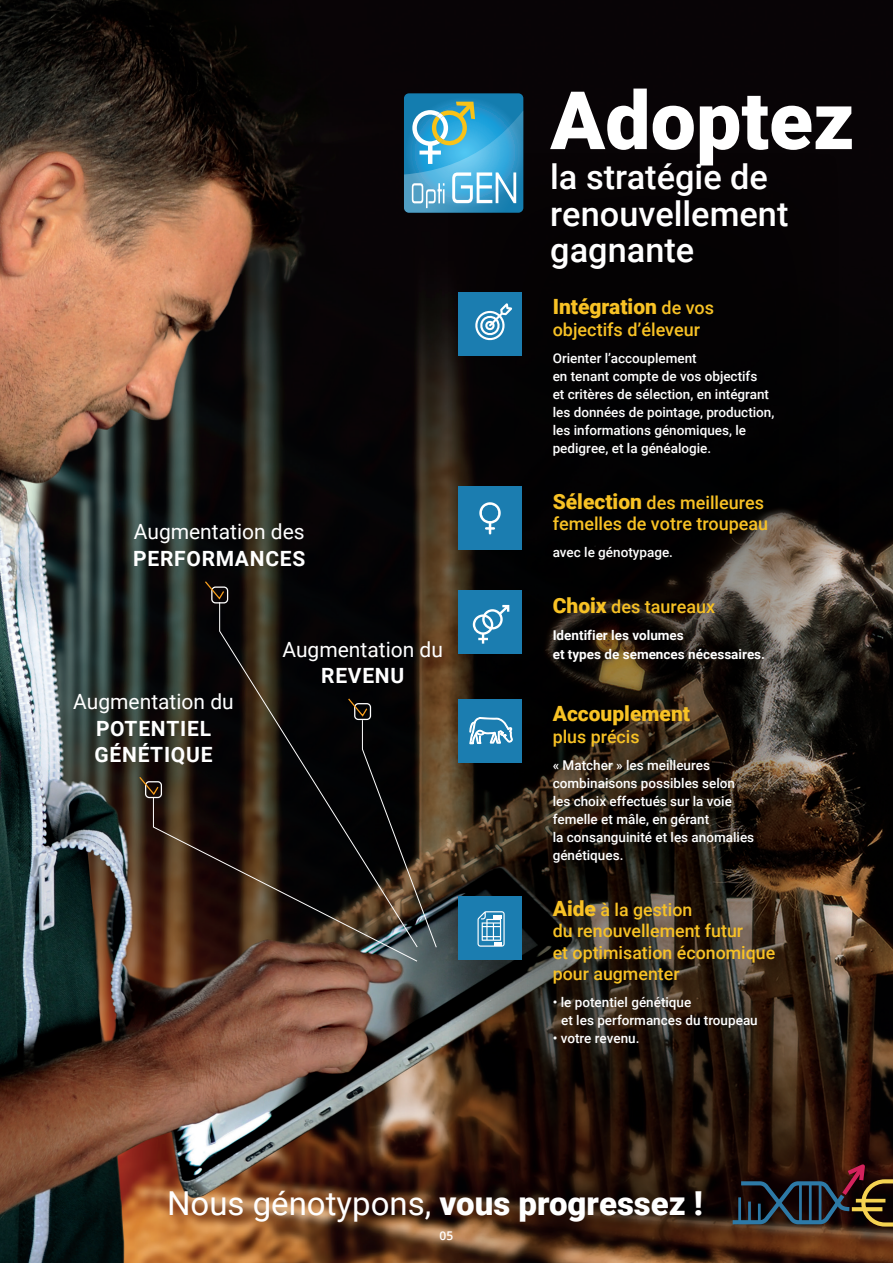
<style>
.page{position:relative;width:893px;height:1263px;background:#fff}
.page>*{position:absolute;margin:0;border:0;box-sizing:border-box;transform-origin:0 0}
.t1{font:900 80.7px "Roboto";color:#fff}
.t2{font:500 34.35px/36.3px "Roboto";color:#fff}
.t3{font:33px "Roboto";color:#fff}
.t4{font:21px "Roboto";color:#fff}
.t5{font:700 21px/26.4px "Roboto";letter-spacing:.035em;color:#fff}
.t6{font:900 21px "Roboto";color:#f8c225}
.t7{font:500 18px/21.6px "Roboto";color:#f8c225}
.t8{font:500 17.85px/21.3px "Roboto";color:#f8c225}
.t9{font:500 13.5px/18px "Roboto";color:#fff}
.t10{font:700 13.5px/19.5px "Roboto";color:#fff}
.t11{font:600 12px "Open Sans";color:#fff}
.s1{font-weight:500;font-size:18px}
.s2{font-weight:900;font-size:21px}
.s3{font-weight:900}
</style>
<div class="page">
<img style="left:0;top:0;width:893px;height:1263px">
<svg style="left:448px;top:153px;width:391px;height:1110px;background:#201711"></svg>
<svg style="left:138px;top:697px;width:299px;height:265px;background:#3f2c1f"></svg>
<div style="left:211px;top:586px;width:17px;height:17px;border:1px solid #fff;border-radius:4px"></div>
<svg style="left:219px;top:601px;width:199px;height:347px;background:#1a1510"></svg>
<svg style="left:204px;top:580px;width:21px;height:21px"></svg>
<div style="left:458px;top:292px;width:64px;height:64px;background:#1b7db0"></div>
<svg style="left:475px;top:303px;width:37px;height:38px"></svg>
<div style="left:458px;top:487px;width:64px;height:63px;background:#1b7db0"></div>
<svg style="left:479px;top:502px;width:22px;height:32px"></svg>
<div style="left:458px;top:699px;width:64px;height:64px;background:#1b7db0"></div>
<svg style="left:464px;top:717px;width:55px;height:51px"></svg>
<div style="left:458px;top:590px;width:64px;height:64px;background:#1b7db0"></div>
<svg style="left:473px;top:605px;width:36px;height:39px"></svg>
<div style="left:458px;top:896px;width:64px;height:63px;background:#1b7db0"></div>
<svg style="left:477px;top:911px;width:28px;height:36px"></svg>
<svg style="left:728px;top:1159px;width:165px;height:70px;background:#2e2421"></svg>
<svg style="left:404px;top:93px;width:119px;height:120px;background:#4ea6c8"></svg>
<h3 class="t4" style="left:134px;top:517px;width:172px">Augmentation des</h3>
<h3 class="t5" style="left:133px;top:544px;width:174px">PERFORMANCES</h3>
<h3 class="t4" style="left:73px;top:687px;width:162px">Augmentation du</h3>
<h3 class="t5" style="left:95px;top:714px;width:119px">POTENTIEL<br>GÉNÉTIQUE</h3>
<h3 class="t4" style="left:282px;top:634px;width:162px">Augmentation du</h3>
<h3 class="t5" style="left:321px;top:662px;width:85px">REVENU</h3>
<h1 class="t1" style="left:550px;top:64px;width:306px">Adoptez</h1>
<h2 class="t2" style="left:550px;top:158px;width:240px">la stratégie de renouvellement gagnante</h2>
<h3 class="t6" style="left:553px;top:292px;width:163px">Intégration <span class="s1">de vos</span></h3>
<h3 class="t7" style="left:553px;top:318px;width:149px">objectifs d’éleveur</h3>
<p class="t9" style="left:553px;top:349px;width:223px">Orienter l’accouplement<br>en tenant compte de vos objectifs<br>et critères de sélection, en intégrant les données de pointage, production, les informations génomiques, le pedigree, et la généalogie.</p>
<h3 class="t7" style="left:553px;top:491px;width:217px"><span class="s2">Sélection</span> des meilleures femelles de votre troupeau</h3>
<p class="t9" style="left:553px;top:543px;width:122px">avec le génotypage.</p>
<h3 class="t7" style="left:553px;top:595px;width:164px"><span class="s2">Choix</span> des taureaux</h3>
<p class="t10" style="left:553px;top:624px;width:214px">Identifier les volumes<br>et types de semences nécessaires.</p>
<h3 class="t6" style="left:553px;top:699px;width:139px">Accouplement</h3>
<h3 class="t8" style="left:553px;top:725px;width:88px">plus précis</h3>
<p class="t9" style="left:553px;top:755px;width:203px">« Matcher » les meilleures combinaisons possibles selon les choix effectués sur la voie femelle et mâle, en gérant<br>la consanguinité et les anomalies génétiques.</p>
<h3 class="t8" style="left:553px;top:898px;width:224px"><span class="s2">Aide</span> à la gestion<br>du renouvellement futur<br>et optimisation économique pour augmenter</h3>
<p class="t9" style="left:561px;top:993px;width:198px;text-indent:-9px">• le potentiel génétique<br>et les performances du troupeau</p>
<p class="t9" style="left:553px;top:1029px;width:88px">• votre revenu.</p>
<h3 class="t3" style="left:167px;top:1180px;width:537px">Nous génotypons, <span class="s3">vous progressez !</span></h3>
<p class="t11" style="left:440px;top:1227px;width:15px">05</p>
</div>
